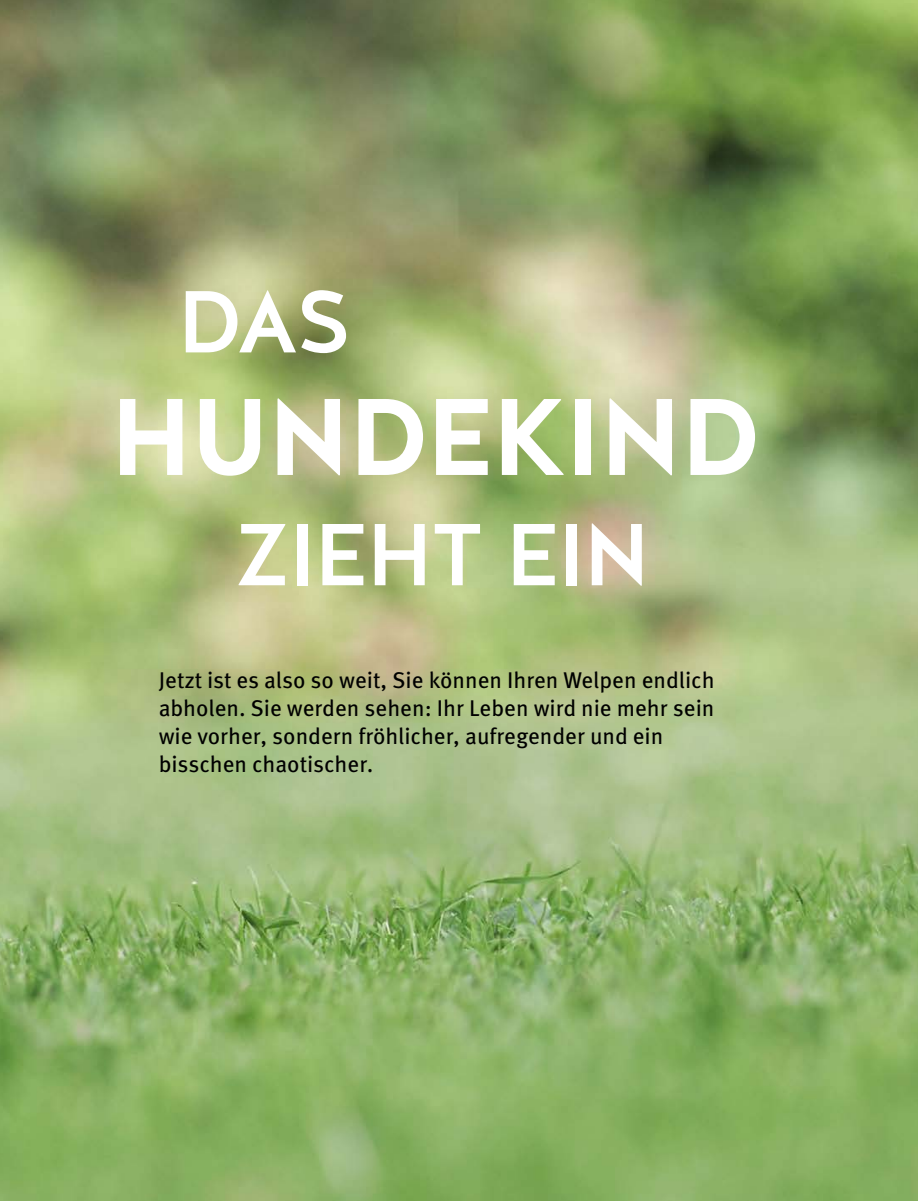
<style>
.page{position:relative;width:918px;height:1201px;background:#fff}
.page>*{position:absolute;margin:0;border:0;box-sizing:border-box;transform-origin:0 0}
.t1{font:700 108.5px "Halis GR";letter-spacing:-.03em;color:#fff}
.t2{font:500 87.5px "Halis GR";letter-spacing:-.03em;color:#fff}
.t3{font:22.75px/28px "Meta OT";color:#000}
</style>
<div class="page">
<img style="left:0;top:0;width:918px;height:1200px">
<h2 class="t2" style="left:177px;top:266px;width:176px">DAS</h2>
<h1 class="t1" style="left:109px;top:367px;width:654px">HUNDEKIND</h1>
<h2 class="t2" style="left:233px;top:498px;width:419px">ZIEHT EIN</h2>
<p class="t3" style="left:159px;top:666px;width:557px">Jetzt ist es also so weit, Sie können Ihren Welpen endlich abholen. Sie werden sehen: Ihr Leben wird nie mehr sein wie vorher, sondern fröhlicher, aufregender und ein bisschen chaotischer.</p>
</div>
